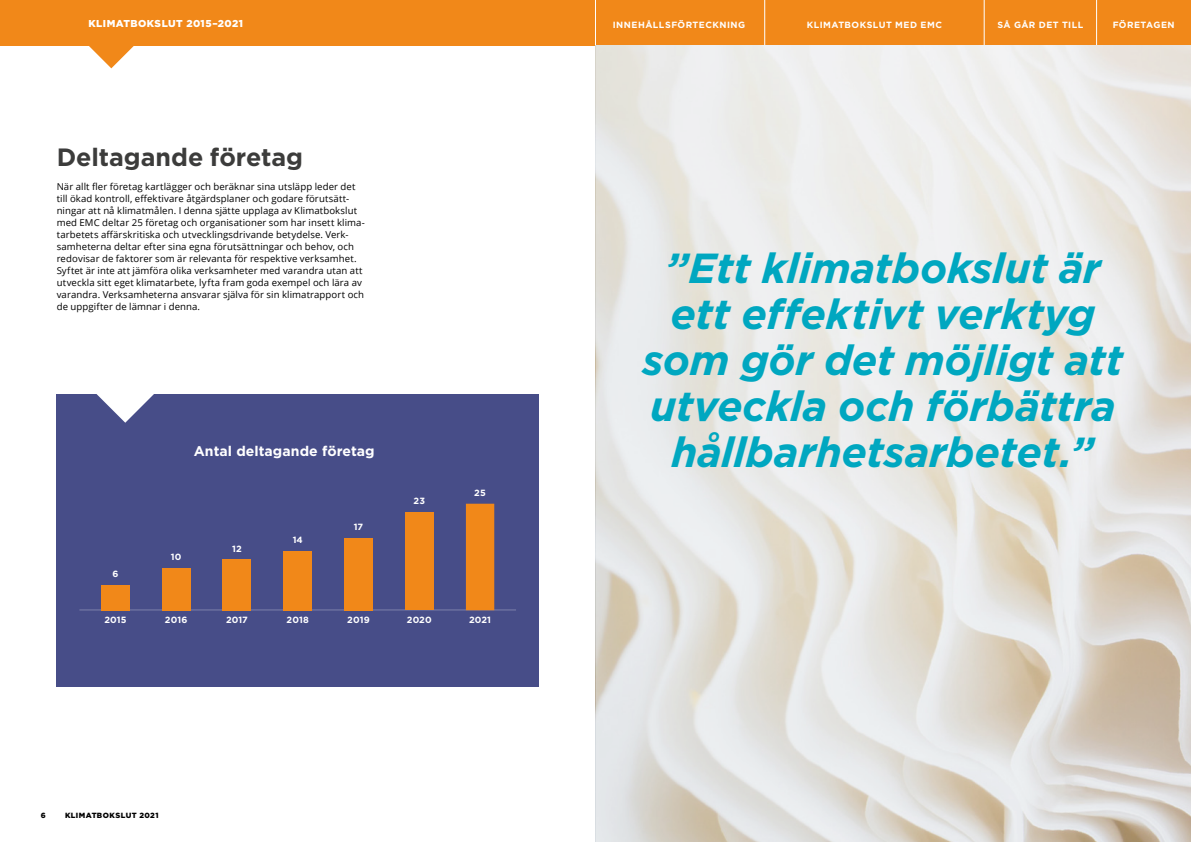
<style>
.page{position:relative;width:1191px;height:842px;background:#fff}
.page>*{position:absolute;margin:0;border:0;box-sizing:border-box;transform-origin:0 0}
.t1{font:italic 700 42px/46px "Gotham";letter-spacing:-.01em;color:#00a7c0;text-align:center}
.t2{font:700 25px "Gotham";letter-spacing:-.005em;color:#3c3c3b}
.t3{font:700 14px "Gotham";letter-spacing:.005em;color:#fff}
.t4{font:900 10px "Gotham";letter-spacing:.045em;color:#fff}
.t5{font:9.5px/12px "Open Sans";letter-spacing:.01em;color:#000}
.t6{font:700 9px "Gotham";letter-spacing:.045em;color:#fff}
.t7{font:900 7.5px "Gotham";letter-spacing:.055em;color:#000}
</style>
<div class="page">
<svg style="left:88px;top:45px;width:46px;height:23px"></svg>
<div style="left:0;top:0;width:1191px;height:45px;background:#f18819"></div>
<hr style="left:595px;top:0;width:1px;height:52px;background:#fff">
<hr style="left:764px;top:0;width:1px;height:52px;background:#fff">
<hr style="left:983px;top:0;width:1px;height:52px;background:#fff">
<hr style="left:1096px;top:0;width:1px;height:52px;background:#fff">
<div style="left:57px;top:394px;width:482px;height:292px;background:#474d88"></div>
<hr style="left:79px;top:609px;width:437px;height:1px;background:#fff">
<div style="left:405px;top:512px;width:28px;height:98px;background:#f18819"></div>
<div style="left:466px;top:504px;width:28px;height:106px;background:#f18819"></div>
<div style="left:101px;top:585px;width:29px;height:25px;background:#f18819"></div>
<div style="left:162px;top:568px;width:28px;height:42px;background:#f18819"></div>
<div style="left:223px;top:559px;width:28px;height:51px;background:#f18819"></div>
<div style="left:283px;top:551px;width:29px;height:59px;background:#f18819"></div>
<div style="left:344px;top:538px;width:29px;height:72px;background:#f18819"></div>
<svg style="left:96px;top:394px;width:58px;height:29px"></svg>
<svg style="left:596px;top:45px;width:595px;height:797px;background:#e5e3df"></svg>
<p class="t4" style="left:88px;top:16px;width:156px">KLIMATBOKSLUT 2015–2021</p>
<p class="t6" style="left:613px;top:19px;width:134px">INNEHÅLLSFÖRTECKNING</p>
<p class="t6" style="left:806px;top:19px;width:137px">KLIMATBOKSLUT MED EMC</p>
<p class="t6" style="left:997px;top:19px;width:87px">SÅ GÅR DET TILL</p>
<p class="t6" style="left:1112px;top:19px;width:63px">FÖRETAGEN</p>
<h2 class="t2" style="left:57px;top:142px;width:248px">Deltagande företag</h2>
<p class="t5" style="left:57px;top:180px;width:309px">När allt fler företag kartlägger och beräknar sina utsläpp leder det till ökad kontroll, effektivare åtgärdsplaner och godare förutsätt&shy;ningar att nå klimatmålen. I denna sjätte upplaga av Klimatbokslut med EMC deltar 25 företag och organisationer som har insett klima&shy;tarbetets affä rskritiska och utvecklingsdrivande betydelse. Verk&shy;samheterna deltar efter sina egna förutsättningar och behov, och redovisar de faktorer som är relevanta för respektive verksamhet.<br>Syftet är inte att jämföra olika verksamheter med varandra utan att utveckla sitt eget klimatarbete, lyfta fram goda exempel och lära av varandra. Verksamheterna ansvarar själva för sin klimatrapport och de uppgifter de lämnar i denna.</p>
<p class="t6" style="left:112px;top:568px;width:8px">6</p>
<p class="t6" style="left:104px;top:614px;width:24px">2015</p>
<h3 class="t3" style="left:194px;top:443px;width:182px">Antal deltagande företag</h3>
<p class="t6" style="left:171px;top:552px;width:12px">10</p>
<p class="t6" style="left:165px;top:614px;width:24px">2016</p>
<p class="t6" style="left:232px;top:543px;width:11px">12</p>
<p class="t6" style="left:226px;top:614px;width:23px">2017</p>
<p class="t6" style="left:293px;top:534px;width:12px">14</p>
<p class="t6" style="left:287px;top:614px;width:24px">2018</p>
<p class="t6" style="left:354px;top:522px;width:11px">17</p>
<p class="t6" style="left:347px;top:614px;width:24px">2019</p>
<p class="t6" style="left:413px;top:496px;width:13px">23</p>
<p class="t6" style="left:407px;top:614px;width:26px">2020</p>
<p class="t6" style="left:474px;top:487px;width:13px">25</p>
<p class="t6" style="left:469px;top:614px;width:24px">2021</p>
<p class="t7" style="left:41px;top:810px;width:6px">6</p>
<p class="t7" style="left:65px;top:810px;width:95px">KLIMATBOKSLUT 2021</p>
<h1 class="t1" style="left:642px;top:244px;width:482px">”Ett klimatbokslut är ett effektivt verktyg som gör det möjligt att utveckla och förbättra hållbarhetsarbetet.”</h1>
</div>
